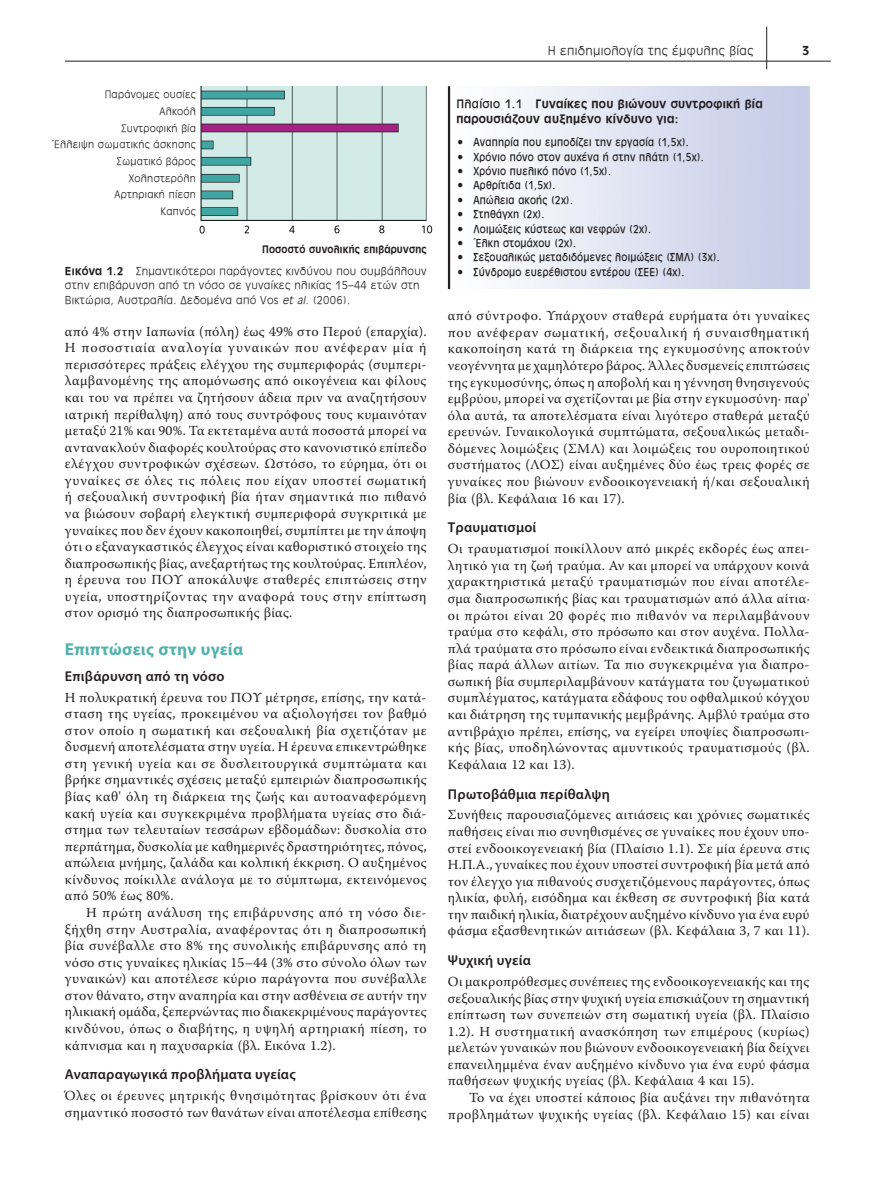
<style>
.page{position:relative;width:893px;height:1192px;background:#fff}
.page>*{position:absolute;margin:0;border:0;box-sizing:border-box;transform-origin:0 0}
.t1{font:700 17.25px "Myriad Pro";letter-spacing:.015em;color:#52b3ae}
.t2{font:600 14.25px "Myriad Pro";letter-spacing:.015em;color:#231f20}
.t3{font:13.8px/16.5px "Warnock Pro";letter-spacing:.03em;color:#231f20;text-align:justify}
.t4{font:300 13.5px "UB Antique Olive";letter-spacing:.02em;color:#231f20}
.t5{font:13.5px "UB Antique Olive Bold";color:#231f20}
.t6{font:12.75px/15.3px "UB Antique Olive Bold";letter-spacing:.02em;color:#231f20}
.t7{font:12px "UB Antique Olive";letter-spacing:.02em;color:#231f20;scale:.9 1}
.t8{font:300 12px/14.4px "UB Antique Olive";letter-spacing:.02em;color:#231f20}
.t9{font:300 11.25px/16.6px "UB Antique Olive";letter-spacing:.02em;color:#231f20;text-align:right}
.t10{font:11.25px "UB Antique Olive Bold";letter-spacing:.02em;color:#231f20;scale:.95 1}
.s1{font-family:"UB Antique Olive Bold";font-weight:400}
.s2{font-family:"UB Antique Olive Light Italic";font-weight:400}
.s3{font-family:"UB Antique Olive"}
</style>
<div class="page">
<hr style="left:65px;top:61px;width:765px;height:1px;background:#231f20">
<hr style="left:766px;top:27px;width:1px;height:42px;background:#231f20">
<hr style="left:448px;top:86px;width:2px;height:203px;background:#231f20">
<img style="left:199px;top:86px;width:234px;height:148px">
<p class="t9" style="left:52px;top:87px;width:145px">Παράνομες ουσίες<br>Αλκοόλ<br>Συντροφική βία<br>Έλλειψη σωματικής άσκησης<br>Σωματικό βάρος<br>Χοληστερόλη<br>Αρτηριακή πίεση<br>Καπνός</p>
<p class="t10" style="left:262px;top:243px;width:175px">Ποσοστό συνολικής επιβάρυνσης</p>
<p class="t8" style="left:65px;top:264px;width:363px"><span class="s1">Εικόνα 1.2</span> Σημαντικότεροι παράγοντες κινδύνου που συμβάλλουν στην επιβάρυνση από τη νόσο σε γυναίκες ηλικίας 15–44 ετών στη<br>Βικτώρια, Αυστραλία. Δεδομένα από Vos <span class="s2">et al.</span> (2006).</p>
<p class="t3" style="left:65px;top:323px;width:363px">από 4% στην Ιαπωνία (πόλη) έως 49% στο Περού (επαρχία).<br>H ποσοστιαία αναλογία γυναικών που ανέφεραν μία ή περισσότερες πράξεις ελέγχου της συμπεριφοράς (συμπερι&shy;λαμβανομένης της απομόνωσης από οικογένεια και φίλους και του να πρέπει να ζητήσουν άδεια πριν να αναζητήσουν ιατρική περίθαλψη) από τους συντρόφους τους κυμαινόταν μεταξύ 21% και 90%. Τα εκτεταμένα αυτά ποσοστά μπορεί να αντανακλούν διαφορές κουλτούρας στο κανονιστικό επίπεδο ελέγχου συντροφικών σχέσεων. Ωστόσο, το εύρημα, ότι οι γυναίκες σε όλες τις πόλεις που είχαν υποστεί σωματική ή σεξουαλική συντροφική βία ήταν σημαντικά πιο πιθανό να βιώσουν σοβαρή ελεγκτική συμπεριφορά συγκριτικά με γυναίκες που δεν έχουν κακοποιηθεί, συμπίπτει με την άποψη ότι ο εξαναγκαστικός έλεγχος είναι καθοριστικό στοιχείο της διαπροσωπικής βίας, ανεξαρτήτως της κουλτούρας. Επιπλέον, η έρευνα του ΠΟΥ αποκάλυψε σταθερές επιπτώσεις στην υγεία, υποστηρίζοντας την αναφορά τους στην επίπτωση στον ορισμό της διαπροσωπικής βίας.</p>
<p class="t1" style="left:65px;top:638px;width:180px">Επιπτώσεις στην υγεία</p>
<p class="t2" style="left:65px;top:667px;width:161px">Επιβάρυνση από τη νόσο</p>
<p class="t3" style="left:65px;top:688px;width:363px">Η πολυκρατική έρευνα του ΠΟΥ μέτρησε, επίσης, την κατά&shy;σταση της υγείας, προκειμένου να αξιολογήσει τον βαθμό στον οποίο η σωματική και σεξουαλική βία σχετιζόταν με δυσμενή αποτελέσματα στην υγεία. Η έρευνα επικεντρώθηκε στη γενική υγεία και σε δυσλειτουργικά συμπτώματα και βρήκε σημαντικές σχέσεις μεταξύ εμπειριών διαπροσωπικής βίας καθ' όλη τη διάρκεια της ζωής και αυτοαναφερόμενη κακή υγεία και συγκεκριμένα προβλήματα υγείας στο διά&shy;στημα των τελευταίων τεσσάρων εβδομάδων: δυσκολία στο περπάτημα, δυσκολία με καθημερινές δραστηριότητες, πόνος, απώλεια μνήμης, ζαλάδα και κολπική έκκριση. Ο αυξημένος κίνδυνος ποίκιλλε ανάλογα με το σύμπτωμα, εκτεινόμενος από 50% έως 80%.</p>
<p class="t3" style="left:65px;top:903px;width:363px;text-indent:21px">Η πρώτη ανάλυση της επιβάρυνσης από τη νόσο διε&shy;ξήχθη στην Αυστραλία, αναφέροντας ότι η διαπροσωπική βία συνέβαλλε στο 8% της συνολικής επιβάρυνσης από τη νόσο στις γυναίκες ηλικίας 15–44 (3% στο σύνολο όλων των γυναικών) και αποτέλεσε κύριο παράγοντα που συνέβαλλε στον θάνατο, στην αναπηρία και στην ασθένεια σε αυτήν την ηλικιακή ομάδα, ξεπερνώντας πιο διακεκριμένους παράγοντες κινδύνου, όπως ο διαβήτης, η υψηλή αρτηριακή πίεση, το κάπνισμα και η παχυσαρκία (βλ. Εικόνα 1.2).</p>
<p class="t2" style="left:65px;top:1065px;width:232px">Αναπαραγωγικά προβλήματα υγείας</p>
<p class="t3" style="left:65px;top:1087px;width:363px">Όλες οι έρευνες μητρικής θνησιμότητας βρίσκουν ότι ένα σημαντικό ποσοστό των θανάτων είναι αποτέλεσμα επίθεσης</p>
<p class="t4" style="left:547px;top:44px;width:207px">Η επιδημιολογία της έμφυλης βίας</p>
<p class="t5" style="left:802px;top:43px;width:9px">3</p>
<p class="t6" style="left:456px;top:96px;width:308px"><span class="s3">Πλαίσιο 1.1</span> Γυναίκες που βιώνουν συντροφική βία παρουσιάζουν αυξημένο κίνδυνο για:</p>
<p class="t7" style="left:456px;top:136px;width:259px">• Αναπηρία που εμποδίζει την εργασία (1,5÷).</p>
<p class="t7" style="left:456px;top:150px;width:276px">• Χρόνιο πόνο στον αυχένα ή στην πλάτη (1,5x).</p>
<p class="t7" style="left:456px;top:165px;width:173px">• Χρόνιο πυελικό πόνο (1,5x).</p>
<p class="t7" style="left:456px;top:179px;width:111px">• Αρθρίτιδα (1,5x).</p>
<p class="t7" style="left:456px;top:194px;width:131px">• Απώλεια ακοής (2x).</p>
<p class="t7" style="left:456px;top:208px;width:99px">• Στηθάγχη (2x).</p>
<p class="t7" style="left:456px;top:222px;width:218px">• Λοιμώξεις κύστεως και νεφρών (2x).</p>
<p class="t7" style="left:456px;top:237px;width:134px">• Έλκη στομάχου (2x).</p>
<p class="t7" style="left:456px;top:251px;width:294px">• Σεξουαλικώς μεταδιδόμενες λοιμώξεις (ΣΜΛ) (3x).</p>
<p class="t7" style="left:456px;top:266px;width:255px">• Σύνδρομο ευερέθιστου εντέρου (ΣΕΕ) (4x).</p>
<p class="t3" style="left:448px;top:307px;width:363px">από σύντροφο. Υπάρχουν σταθερά ευρήματα ότι γυναίκες που ανέφεραν σωματική, σεξουαλική ή συναισθηματική κακοποίηση κατά τη διάρκεια της εγκυμοσύνης αποκτούν νεογέννητα με χαμηλότερο βάρος. Άλλες δυσμενείς επιπτώσεις της εγκυμοσύνης, όπως η αποβολή και η γέννηση θνησιγενούς εμβρύου, μπορεί να σχετίζονται με βία στην εγκυμοσύνη· παρ' όλα αυτά, τα αποτελέσματα είναι λιγότερο σταθερά μεταξύ ερευνών. Γυναικολογικά συμπτώματα, σεξουαλικώς μεταδι&shy;δόμενες λοιμώξεις (ΣΜΛ) και λοιμώξεις του ουροποιητικού συστήματος (ΛΟΣ) είναι αυξημένες δύο έως τρεις φορές σε γυναίκες που βιώνουν ενδοοικογενειακή ή/και σεξουαλική βία (βλ. Κεφάλαια 16 και 17).</p>
<p class="t2" style="left:448px;top:518px;width:90px">Τραυματισμοί</p>
<p class="t3" style="left:448px;top:540px;width:363px">Οι τραυματισμοί ποικίλλουν από μικρές εκδορές έως απει&shy;λητικό για τη ζωή τραύμα. Αν και μπορεί να υπάρχουν κοινά χαρακτηριστικά μεταξύ τραυματισμών που είναι αποτέλε&shy;σμα διαπροσωπικής βίας και τραυματισμών από άλλα αίτια· οι πρώτοι είναι 20 φορές πιο πιθανόν να περιλαμβάνουν τραύμα στο κεφάλι, στο πρόσωπο και στον αυχένα. Πολλα&shy;πλά τραύματα στο πρόσωπο είναι ενδεικτικά διαπροσωπικής βίας παρά άλλων αιτίων. Τα πιο συγκεκριμένα για διαπρο&shy;σωπική βία συμπεριλαμβάνουν κατάγματα του ζυγωματικού συμπλέγματος, κατάγματα εδάφους του οφθαλμικού κόγχου και διάτρηση της τυμπανικής μεμβράνης. Αμβλύ τραύμα στο αντιβράχιο πρέπει, επίσης, να εγείρει υποψίες διαπροσωπι&shy;κής βίας, υποδηλώνοντας αμυντικούς τραυματισμούς (βλ.<br>Κεφάλαια 12 και 13).</p>
<p class="t2" style="left:448px;top:784px;width:163px">Πρωτοβάθμια περίθαλψη</p>
<p class="t3" style="left:448px;top:806px;width:363px">Συνήθεις παρουσιαζόμενες αιτιάσεις και χρόνιες σωματικές παθήσεις είναι πιο συνηθισμένες σε γυναίκες που έχουν υπο&shy;στεί ενδοοικογενειακή βία (Πλαίσιο 1.1). Σε μία έρευνα στις Η.Π.Α., γυναίκες που έχουν υποστεί συντροφική βία μετά από τον έλεγχο για πιθανούς συσχετιζόμενους παράγοντες, όπως ηλικία, φυλή, εισόδημα και έκθεση σε συντροφική βία κατά την παιδική ηλικία, διατρέχουν αυξημένο κίνδυνο για ένα ευρύ φάσμα εξασθενητικών αιτιάσεων (βλ. Κεφάλαια 3, 7 και 11).</p>
<p class="t2" style="left:448px;top:951px;width:84px">Ψυχική υγεία</p>
<p class="t3" style="left:448px;top:972px;width:363px">Οι μακροπρόθεσμες συνέπειες της ενδοοικογενειακής και της σεξουαλικής βίας στην ψυχική υγεία επισκιάζουν τη σημαντική επίπτωση των συνεπειών στη σωματική υγεία (βλ. Πλαίσιο 1.2). Η συστηματική ανασκόπηση των επιμέρους (κυρίως) μελετών γυναικών που βιώνουν ενδοοικογενειακή βία δείχνει επανειλημμένα έναν αυξημένο κίνδυνο για ένα ευρύ φάσμα παθήσεων ψυχικής υγείας (βλ. Κεφάλαια 4 και 15).</p>
<p class="t3" style="left:448px;top:1088px;width:363px;text-align:right">Το να έχει υποστεί κάποιος βία αυξάνει την πιθανότητα προβλημάτων ψυχικής υγείας (βλ. Κεφάλαιο 15) και είναι</p>
</div>
